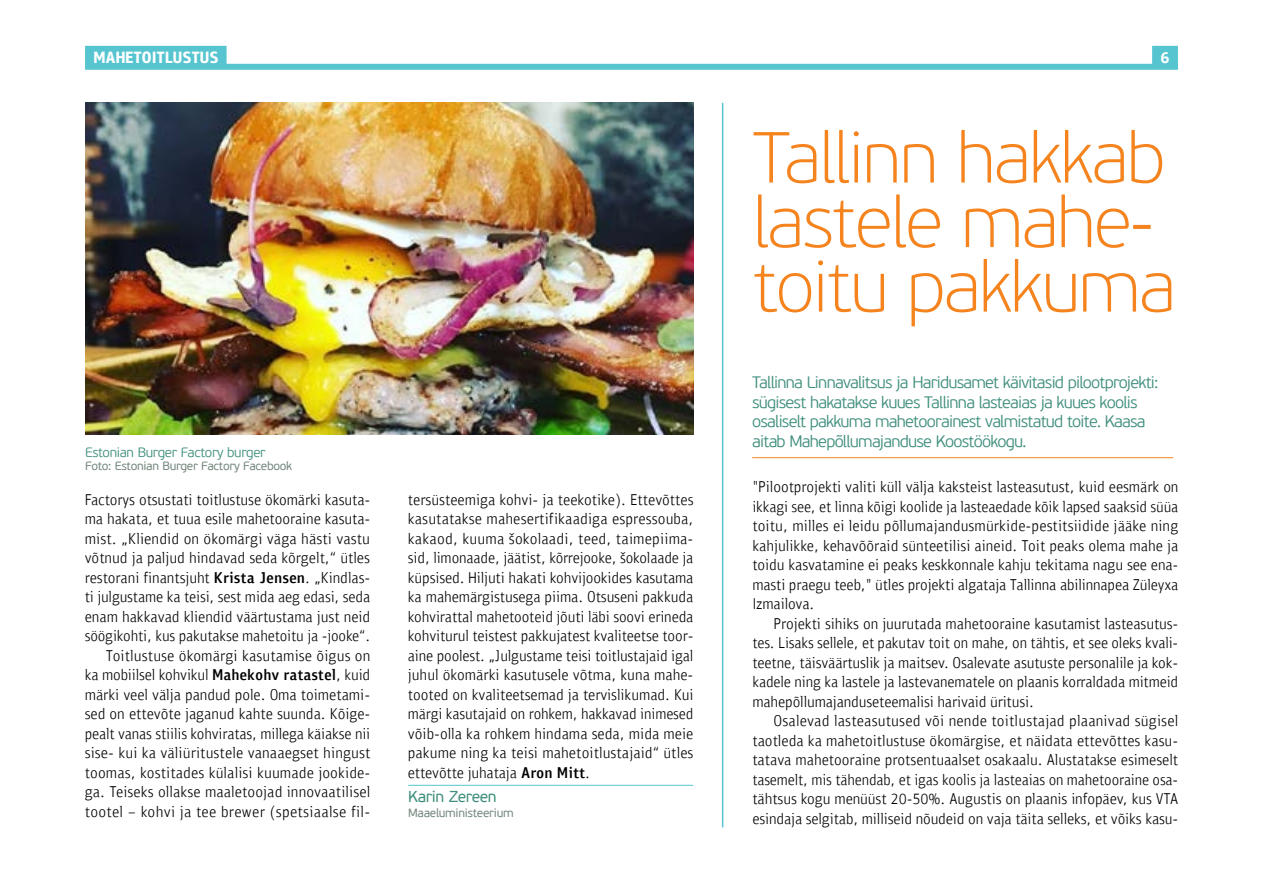
<style>
.page{position:relative;width:1263px;height:893px;background:#fff}
.page>*{position:absolute;margin:0;border:0;box-sizing:border-box;transform-origin:0 0}
.t1{font:100 72px/64.5px "PF Beau Sans Pro";letter-spacing:-.025em;color:#f5841f}
.t2{font:300 16.5px/19.5px "PF Beau Sans Pro";letter-spacing:-.045em;color:#408f7e}
.t3{font:300 15.75px "PF Bulletin Sans Pro";color:#000}
.t4{font:15.75px "PF Beau Sans Pro";letter-spacing:-.025em;color:#408f7e}
.t5{font:500 15.75px "PF Bulletin Sans Pro";color:#000}
.t6{font:300 13.5px "PF Beau Sans Pro";letter-spacing:-.025em;color:#408f7e}
.t7{font:12px "PF Beau Sans Pro";letter-spacing:-.025em;color:#76897f}
</style>
<div class="page">
<div style="left:85px;top:46px;width:142px;height:22px;background:#56c5d0"></div>
<div style="left:85px;top:64px;width:1093px;height:6px;background:#56c5d0"></div>
<div style="left:1152px;top:46px;width:26px;height:22px;background:#56c5d0"></div>
<hr style="left:722px;top:103px;width:1px;height:724px;background:#56c5d0">
<hr style="left:752px;top:457px;width:421px;height:1px;background:#f5841f">
<hr style="left:408px;top:785px;width:285px;height:1px;background:#56c5d0">
<img style="left:85px;top:103px;width:608px;height:331px">
<p class="t6" style="left:85px;top:444px;width:182px">Estonian Burger Factory burger</p>
<p class="t7" style="left:85px;top:459px;width:209px">Foto: Estonian Burger Factory Facebook</p>
<p class="t3" style="left:105px;top:490px;width:150px">▼□ ▲ □▼▲◆▲▼ ▼ ▼□ ▼●◆▲▼◆▲</p>
<p class="t3" style="left:339px;top:490px;width:20px">▲◆▼</p>
<p class="t3" style="left:136px;top:510px;width:91px">▼ ▼ ▼◆◆ ▲ ●</p>
<p class="t3" style="left:270px;top:510px;width:45px">▼□□ ■</p>
<p class="t3" style="left:339px;top:510px;width:20px">▲◆▼</p>
<p class="t3" style="left:184px;top:529px;width:43px">□■ □</p>
<p class="t3" style="left:317px;top:529px;width:55px">▲▼ ❖ ▲▼◆</p>
<p class="t3" style="left:85px;top:549px;width:36px">❖ ▼■◆</p>
<p class="t3" style="left:316px;top:549px;width:55px">●▼ ✓▼● ▲</p>
<p class="t3" style="left:97px;top:568px;width:114px">▲▼□ ■ ■ ■▼▲◆ ▼</p>
<p class="t5" style="left:274px;top:568px;width:32px">■▲ ■</p>
<p class="t3" style="left:333px;top:568px;width:33px">■●▲</p>
<p class="t3" style="left:85px;top:588px;width:54px">▼ ◆● ◆▲▼</p>
<p class="t3" style="left:184px;top:588px;width:58px">▼ ▲ ▲▲▼</p>
<p class="t3" style="left:92px;top:607px;width:8px">■</p>
<p class="t3" style="left:158px;top:607px;width:56px">❖ ● ■</p>
<p class="t3" style="left:237px;top:607px;width:51px">❖ ▼◆▲▼</p>
<p class="t3" style="left:321px;top:607px;width:31px">◆▲▼ ■</p>
<p class="t3" style="left:85px;top:627px;width:92px">▲ □▼ ◆▲</p>
<p class="t3" style="left:200px;top:627px;width:33px">◆▼ ▲</p>
<p class="t3" style="left:275px;top:627px;width:30px">▼□ ▼◆</p>
<p class="t3" style="left:113px;top:646px;width:55px">□ ▼●◆▲▼◆▲</p>
<p class="t3" style="left:257px;top:646px;width:20px">▲◆▼</p>
<p class="t3" style="left:299px;top:646px;width:72px">▲ ◆▲ □■</p>
<p class="t3" style="left:113px;top:666px;width:96px">□ ●▲● □❖ ◆●</p>
<p class="t5" style="left:255px;top:666px;width:104px">□❖ ▼▲▼● ◆</p>
<p class="t3" style="left:124px;top:685px;width:47px">❖ ● ❖●</p>
<p class="t3" style="left:85px;top:705px;width:90px">▲ □■ ▼▼ ❖ ▼</p>
<p class="t3" style="left:261px;top:705px;width:46px">▼ ▲◆◆■</p>
<p class="t3" style="left:106px;top:724px;width:147px">●▼ ❖■▲ ▲▼●▲ □❖ ▼▲</p>
<p class="t3" style="left:126px;top:744px;width:145px">◆ ❖●✓ ▼◆▲▼● ❖■</p>
<p class="t3" style="left:301px;top:744px;width:71px">▲ ▼ ■ ◆▲▼</p>
<p class="t3" style="left:85px;top:763px;width:92px">▼□□ ▲ □▲▼ ▼</p>
<p class="t3" style="left:199px;top:763px;width:82px">▲ ✓● ●▲ ◆◆</p>
<p class="t3" style="left:128px;top:783px;width:67px">▲ ▲ □●● ▲</p>
<p class="t3" style="left:232px;top:783px;width:33px">● ▼□□</p>
<p class="t3" style="left:291px;top:783px;width:80px">■■□❖ ▼●▲ ●</p>
<p class="t3" style="left:85px;top:802px;width:39px">▼□□▼ ●</p>
<p class="t3" style="left:276px;top:802px;width:34px">▲ ▼▲</p>
<p class="t3" style="left:361px;top:802px;width:4px">●</p>
<p class="t3" style="left:408px;top:490px;width:43px">▼ ▲✓▲▼</p>
<p class="t3" style="left:558px;top:490px;width:40px">▼ □▼</p>
<p class="t3" style="left:638px;top:490px;width:57px">▼▼❖▼▼▲</p>
<p class="t3" style="left:423px;top:510px;width:53px">▲◆▼ ▼ ▲</p>
<p class="t3" style="left:620px;top:510px;width:55px">▲ ▲▲□◆</p>
<p class="t3" style="left:437px;top:529px;width:49px">□ ◆◆</p>
<p class="t3" style="left:515px;top:529px;width:27px">□ □●</p>
<p class="t3" style="left:408px;top:549px;width:60px">▲ ● □■</p>
<p class="t3" style="left:522px;top:549px;width:21px">▼▲▼</p>
<p class="t3" style="left:626px;top:549px;width:26px">□ □●</p>
<p class="t3" style="left:415px;top:568px;width:31px">✓▲▲</p>
<p class="t3" style="left:468px;top:568px;width:34px">★●◆▼</p>
<p class="t3" style="left:537px;top:568px;width:65px">▼ □❖□□</p>
<p class="t3" style="left:626px;top:568px;width:43px">▲ ▲◆▼</p>
<p class="t3" style="left:494px;top:588px;width:25px">▲▼◆▲</p>
<p class="t3" style="left:596px;top:588px;width:40px">▼▲◆▲ ■</p>
<p class="t3" style="left:415px;top:607px;width:59px">□❖ ▼▼●</p>
<p class="t3" style="left:509px;top:607px;width:26px">▼□□▼</p>
<p class="t3" style="left:568px;top:607px;width:25px">◆▼ ●</p>
<p class="t3" style="left:614px;top:607px;width:28px">▲□□❖</p>
<p class="t3" style="left:665px;top:607px;width:8px">■</p>
<p class="t3" style="left:415px;top:627px;width:104px">□ ❖▼◆◆● ▼ ▲▼ ▲▼</p>
<p class="t3" style="left:549px;top:627px;width:135px">◆ ▼ ▲▼ ❖ ●▼ ▼▲ ▼□□</p>
<p class="t3" style="left:419px;top:646px;width:62px">■ □□● ▲▼</p>
<p class="t3" style="left:501px;top:646px;width:38px">◆● ◆▲▼</p>
<p class="t3" style="left:566px;top:646px;width:73px">▼ ▲ ▼□ ▼●◆▲▼</p>
<p class="t3" style="left:690px;top:646px;width:4px">●</p>
<p class="t3" style="left:412px;top:666px;width:54px">◆ ◆● □</p>
<p class="t3" style="left:518px;top:666px;width:76px">▲◆▼◆▲ ● ❖ ▼</p>
<p class="t3" style="left:408px;top:685px;width:124px">▼□□▼ □■ ❖ ● ▼ ▼▲</p>
<p class="t3" style="left:583px;top:685px;width:57px">▼ ❖▲● ◆</p>
<p class="t3" style="left:460px;top:705px;width:19px">▲◆▼</p>
<p class="t3" style="left:511px;top:705px;width:32px">□■ □</p>
<p class="t3" style="left:408px;top:724px;width:48px">❖ □●●</p>
<p class="t3" style="left:547px;top:724px;width:8px">■</p>
<p class="t3" style="left:430px;top:744px;width:51px">◆ ■ ■</p>
<p class="t3" style="left:577px;top:744px;width:46px">▼□ ▼●◆▲▼</p>
<p class="t3" style="left:664px;top:744px;width:31px">✓▼● ▲</p>
<p class="t3" style="left:415px;top:763px;width:85px">▼▼❖▼▼ ◆ ▼</p>
<p class="t4" style="left:408px;top:787px;width:90px">Karin Zereen</p>
<p class="t7" style="left:408px;top:806px;width:107px">Maaeluministeerium</p>
<h1 class="t1" style="left:753px;top:126px;width:425px">Tallinn hakkab lastele mahe&shy;toitu pakkuma</h1>
<p class="t2" style="left:752px;top:373px;width:408px">Tallinna Linnavalitsus ja Haridusamet käivitasid pilootprojekti: sügisest hakatakse kuues Tallinna lasteaias ja kuues koolis osaliselt pakkuma mahetoorainest valmistatud toite. Kaasa aitab Mahepõllumajanduse Koostöökogu.</p>
<p class="t3" style="left:770px;top:478px;width:154px">●□□▼ □ ▼ ❖ ●▼ ✓●● ❖ ●</p>
<p class="t3" style="left:959px;top:478px;width:135px">▲▼ ▲▼ ● ▲▼ ▲◆▼◆▲▼ ◆</p>
<p class="t3" style="left:1123px;top:478px;width:56px">▲ □■</p>
<p class="t3" style="left:792px;top:497px;width:66px">▲ ▼ ●■■</p>
<p class="t3" style="left:906px;top:497px;width:19px">□□●</p>
<p class="t3" style="left:961px;top:497px;width:22px">● ▲▼</p>
<p class="t3" style="left:1063px;top:497px;width:48px">● ▲ ▲</p>
<p class="t3" style="left:1130px;top:497px;width:42px">▲ ▲✓✓</p>
<p class="t3" style="left:753px;top:517px;width:32px">▼□ ▼◆</p>
<p class="t3" style="left:808px;top:517px;width:21px">●● ▲</p>
<p class="t3" style="left:900px;top:517px;width:16px">●●◆</p>
<p class="t3" style="left:945px;top:517px;width:50px">■◆▲ ✓</p>
<p class="t3" style="left:1047px;top:517px;width:28px">▲▼ ▼▲</p>
<p class="t3" style="left:903px;top:536px;width:65px">▲✓■▼ ▼●▲</p>
<p class="t3" style="left:986px;top:536px;width:60px">■ □ ▼</p>
<p class="t3" style="left:1079px;top:536px;width:22px">▲ □●</p>
<p class="t3" style="left:753px;top:556px;width:76px">▼□ ◆ ▲❖ ▼</p>
<p class="t3" style="left:850px;top:556px;width:8px">■</p>
<p class="t3" style="left:912px;top:556px;width:76px">▲ ▲ □■■ ●</p>
<p class="t3" style="left:1024px;top:556px;width:41px">◆ ▼ ▼</p>
<p class="t3" style="left:1093px;top:556px;width:41px">■ ◆ ▲</p>
<p class="t3" style="left:1158px;top:556px;width:8px">■</p>
<p class="t3" style="left:875px;top:575px;width:114px">✓▼●▲ □ ▼ ● ▼</p>
<p class="t3" style="left:1024px;top:575px;width:27px">●● ■■</p>
<p class="t3" style="left:1079px;top:575px;width:23px">●■■</p>
<p class="t3" style="left:785px;top:595px;width:19px">●□❖</p>
<p class="t3" style="left:787px;top:614px;width:45px">□ ▼ ▲</p>
<p class="t3" style="left:853px;top:614px;width:67px">▲ □■ ◆◆ ◆▼</p>
<p class="t3" style="left:979px;top:614px;width:45px">▼□□ ■</p>
<p class="t3" style="left:1049px;top:614px;width:20px">▲◆▼</p>
<p class="t3" style="left:1090px;top:614px;width:84px">▲▼ ● ▲▼ ▲◆▼◆▲</p>
<p class="t3" style="left:753px;top:634px;width:96px">▼▲ ▲ ▲ ▲●●●</p>
<p class="t3" style="left:869px;top:634px;width:100px">▼ ◆▼ ❖ ▼□ ▼ □■</p>
<p class="t3" style="left:1012px;top:634px;width:157px">□■ ▼ ▼▲ ▼ ▲ □● ▲ ❖●</p>
<p class="t3" style="left:753px;top:653px;width:77px">▼ ▼■ ▼ ▲❖</p>
<p class="t3" style="left:848px;top:653px;width:23px">▼◆▲●</p>
<p class="t3" style="left:920px;top:653px;width:139px">▼▲ ❖ ▲ ● ❖ ▼ ▲◆▼◆▲▼</p>
<p class="t3" style="left:1088px;top:653px;width:40px">▲□■ ●●</p>
<p class="t3" style="left:781px;top:673px;width:34px">● ■ ■</p>
<p class="t3" style="left:842px;top:673px;width:33px">●▲▼●</p>
<p class="t3" style="left:898px;top:673px;width:50px">●▲▼❖■</p>
<p class="t3" style="left:973px;top:673px;width:125px">▼● □■ ● ■▲ □ ●</p>
<p class="t3" style="left:800px;top:692px;width:15px">●●◆</p>
<p class="t3" style="left:844px;top:692px;width:42px">■◆▲▼</p>
<p class="t3" style="left:961px;top:692px;width:65px">❖ ✓ ▼◆▲</p>
<p class="t3" style="left:783px;top:712px;width:33px">▲●❖</p>
<p class="t3" style="left:834px;top:712px;width:72px">● ▲▼ ▲◆▼◆▲</p>
<p class="t3" style="left:925px;top:712px;width:47px">❖ ■ ■</p>
<p class="t3" style="left:992px;top:712px;width:47px">▼□ ▼●◆▲▼</p>
<p class="t3" style="left:1077px;top:712px;width:39px">● ■❖</p>
<p class="t3" style="left:1135px;top:712px;width:44px">▲✓ ▲●</p>
<p class="t3" style="left:753px;top:731px;width:30px">▼ □▼●</p>
<p class="t3" style="left:860px;top:731px;width:59px">▼□ ▼●◆▲▼◆▲</p>
<p class="t3" style="left:1061px;top:731px;width:113px">▼ ▼▼ ❖ ▼▼ ▲ ▲◆</p>
<p class="t3" style="left:753px;top:751px;width:33px">▼▼❖</p>
<p class="t3" style="left:829px;top:751px;width:46px">▼□□ ■</p>
<p class="t3" style="left:898px;top:751px;width:101px">□▼▲ ■▼◆ ●▲ ▼ □▲</p>
<p class="t3" style="left:1027px;top:751px;width:108px">●◆ ●◆▲▼ ▼ ▲ ▲</p>
<p class="t3" style="left:1157px;top:751px;width:23px">▲ ●▼</p>
<p class="t3" style="left:933px;top:770px;width:83px">▲ □□● ▲ ● ▲▼</p>
<p class="t3" style="left:1040px;top:770px;width:25px">▲ □■</p>
<p class="t3" style="left:1099px;top:770px;width:67px">▼□□ ■ □▲</p>
<p class="t3" style="left:753px;top:790px;width:79px">▼ ▼▲◆▲ □ ◆</p>
<p class="t3" style="left:853px;top:790px;width:35px">■✓✓▲▼</p>
<p class="t3" style="left:958px;top:790px;width:138px">◆ ◆▲▼▲ □■ ● ■▲ ■□</p>
<p class="t3" style="left:1117px;top:790px;width:36px">❖ ◆▲</p>
<p class="t3" style="left:806px;top:809px;width:34px">▲●▼</p>
<p class="t3" style="left:877px;top:809px;width:18px">●●▲</p>
<p class="t3" style="left:968px;top:809px;width:26px">□■ ❖</p>
<p class="t3" style="left:1016px;top:809px;width:158px">▼▼ ▲●● ▲ ▼ ❖ ▲ ▲◆</p>
</div>
